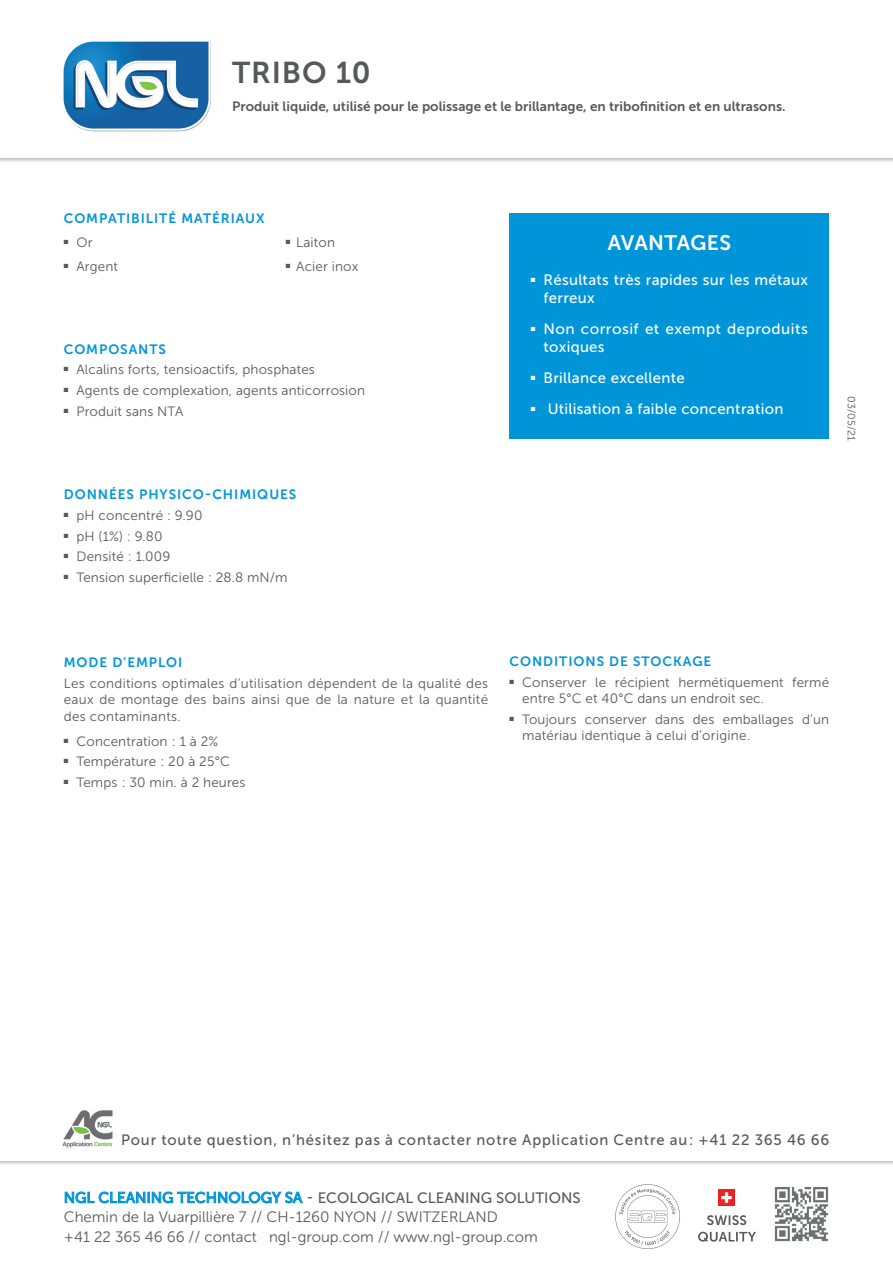
<style>
.page{position:relative;width:893px;height:1263px;background:#fff}
.page>*{position:absolute;margin:0;border:0;box-sizing:border-box;transform-origin:0 0}
.t1{font:30px "Museo Sans 700";letter-spacing:.03em;color:#57585a}
.t2{font:21px "Museo Sans 700";letter-spacing:.02em;color:#fff}
.t3{font:15px/18px "Museo Sans 500";letter-spacing:.02em;color:#fff}
.t4{font:15px/19.5px "Museo Sans 300";color:#57585a}
.t5{font:15px "Museo Sans 500";letter-spacing:.055em;color:#57585a}
.t6{font:15px "Museo Sans 500";color:#57585a}
.t7{font:13.5px/16.5px "Museo Sans 300";letter-spacing:.01em;color:#57585a}
.t8{font:13.5px "Museo Sans 700";letter-spacing:.07em;color:#0095d9}
.t9{font:13.5px "Museo Sans 700";color:#57585a}
.t10{font:10.5px "Museo Sans 300";color:#57585a}
.s1{color:#0095d9}
</style>
<div class="page">
<div style="left:0;top:0;width:893px;height:164px;background:#231f20;opacity:.3"></div>
<div style="left:0;top:0;width:893px;height:158px;background:#fff"></div>
<img style="left:63px;top:40px;width:148px;height:92px">
<img style="left:774px;top:1187px;width:55px;height:55px">
<svg style="left:698px;top:1232px;width:58px;height:10px"></svg>
<svg style="left:707px;top:1215px;width:39px;height:10px"></svg>
<img style="left:719px;top:1190px;width:16px;height:15px">
<svg style="left:615px;top:1184px;width:65px;height:65px"></svg>
<img style="left:62px;top:1110px;width:51px;height:38px">
<div style="left:509px;top:213px;width:320px;height:226px;background:#0095d9"></div>
<h1 class="t1" style="left:232px;top:56px;width:140px">TRIBO 10</h1>
<p class="t9" style="left:232px;top:99px;width:555px">Produit liquide, utilisé pour le polissage et le brillantage, en tribofinition et en ultrasons.</p>
<p class="t8" style="left:64px;top:211px;width:202px">COMPATIBILITÉ MATÉRIAUX</p>
<p class="t7" style="left:64px;top:234px;width:30px">■ Or</p>
<p class="t7" style="left:286px;top:234px;width:51px">■ Laiton</p>
<p class="t7" style="left:64px;top:258px;width:56px">■ Argent</p>
<p class="t7" style="left:286px;top:258px;width:74px">■ Acier inox</p>
<h2 class="t2" style="left:608px;top:231px;width:125px">AVANTAGES</h2>
<p class="t3" style="left:544px;top:271px;width:266px;text-indent:-13px">■ Résultats très rapides sur les métaux ferreux</p>
<p class="t3" style="left:544px;top:320px;width:266px;text-indent:-13px">■ Non corrosif et exempt deproduits toxiques</p>
<p class="t3" style="left:531px;top:369px;width:156px">■ Brillance excellente</p>
<p class="t3" style="left:531px;top:399px;width:254px">■ Utilisation à faible concentration</p>
<p class="t8" style="left:64px;top:341px;width:104px">COMPOSANTS</p>
<p class="t7" style="left:64px;top:362px;width:253px">■ Alcalins forts, tensioactifs, phosphates</p>
<p class="t7" style="left:64px;top:382px;width:303px">■ Agents de complexation, agents anticorrosion</p>
<p class="t7" style="left:64px;top:403px;width:121px">■ Produit sans NTA</p>
<p class="t10" style="left:857px;top:396px;width:47px;rotate:90deg">03/05/21</p>
<p class="t8" style="left:64px;top:487px;width:234px">DONNÉES PHYSICO-CHIMIQUES</p>
<p class="t7" style="left:64px;top:507px;width:140px">■ pH concentré : 9.90</p>
<p class="t7" style="left:64px;top:528px;width:100px">■ pH (1%) : 9.80</p>
<p class="t7" style="left:64px;top:549px;width:108px">■ Densité : 1.009</p>
<p class="t7" style="left:64px;top:569px;width:225px">■ Tension superficielle : 28.8 mN/m</p>
<p class="t8" style="left:64px;top:655px;width:120px">MODE D’EMPLOI</p>
<p class="t7" style="left:64px;top:675px;width:426px;text-align:justify">Les conditions optimales d’utilisation dépendent de la qualité des eaux de montage des bains ainsi que de la nature et la quantité des contaminants.</p>
<p class="t7" style="left:64px;top:733px;width:156px">■ Concentration : 1 à 2%</p>
<p class="t7" style="left:64px;top:754px;width:168px">■ Température : 20 à 25°C</p>
<p class="t7" style="left:64px;top:774px;width:183px">■ Temps : 30 min. à 2 heures</p>
<p class="t8" style="left:509px;top:654px;width:203px">CONDITIONS DE STOCKAGE</p>
<p class="t7" style="left:522px;top:674px;width:308px;text-indent:-13px">■ Conserver le récipient hermétiquement fermé entre 5°C et 40°C dans un endroit sec.</p>
<p class="t7" style="left:522px;top:711px;width:308px;text-indent:-13px">■ Toujours conserver dans des emballages d’un matériau identique à celui d’origine.</p>
<p class="t5" style="left:121px;top:1131px;width:710px">Pour toute question, n’hésitez pas à contacter notre Application Centre au : +41 22 365 46 66</p>
<p class="t6" style="left:64px;top:1189px;width:518px"><span class="s1">NGL CLEANING TECHNOLOGY SA</span> - ECOLOGICAL CLEANING SOLUTIONS</p>
<p class="t4" style="left:64px;top:1207px;width:475px">Chemin de la Vuarpillière 7 // CH-1260 NYON // SWITZERLAND<br>+41 22 365 46 66 // contact@ngl-group.com // www.ngl-group.com</p>
</div>
